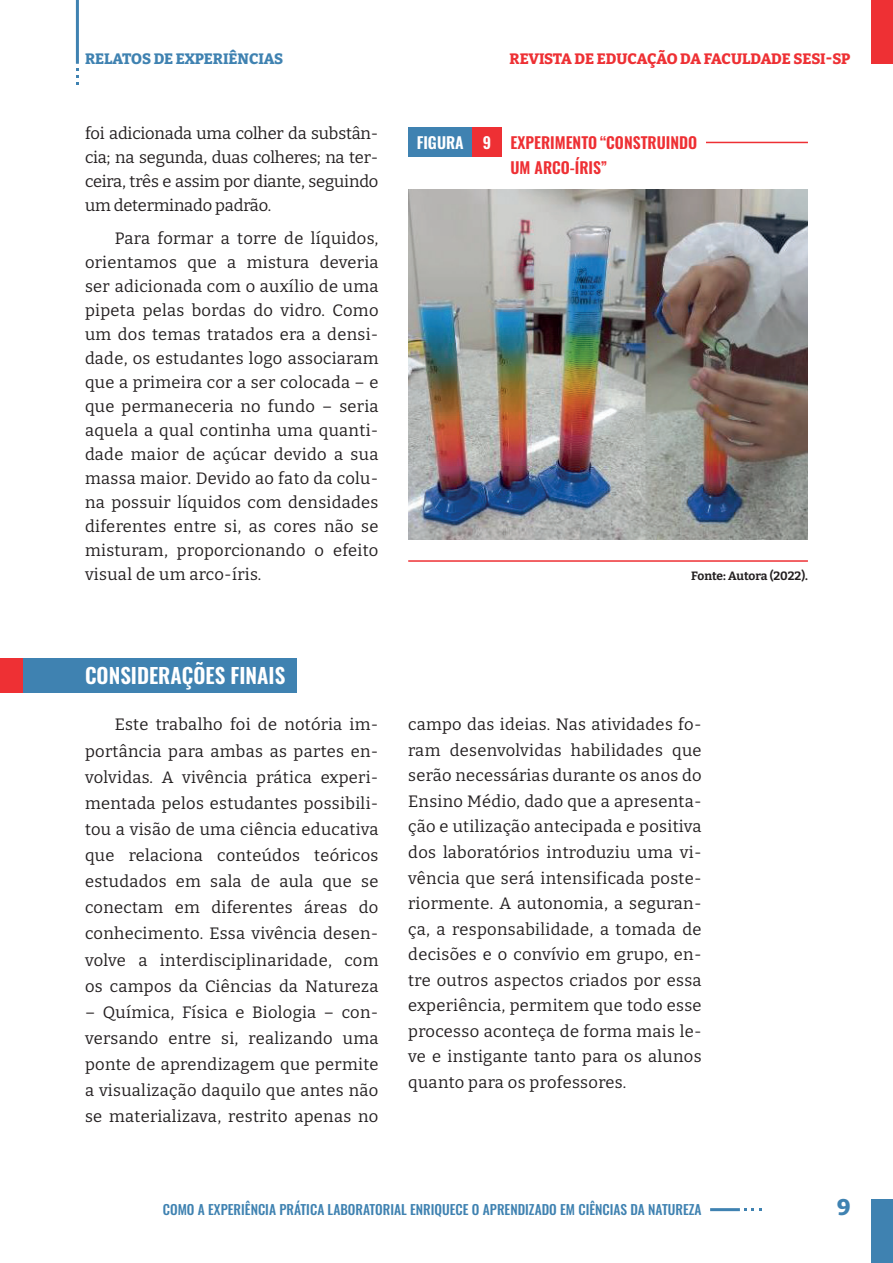
<style>
.page{position:relative;width:893px;height:1263px;background:#fff}
.page>*{position:absolute;margin:0;border:0;box-sizing:border-box;transform-origin:0 0}
.t1{font:800 22.5px "Bitter";color:#3f82b1}
.t2{font:600 21px "Oswald";color:#fff}
.t3{font:16.5px/24px "Bitter";letter-spacing:.02em;color:#231f20;text-align:justify}
.t4{font:600 15.75px/25.5px "Oswald";color:#ee3034;text-align:center}
.t5{font:800 15px "Bitter";letter-spacing:-.01em;color:#ee3034}
.t6{font:800 15px "Bitter";color:#3f82b1}
.t7{font:500 13.5px "Oswald";color:#3f82b1}
.t8{font:700 12px "Bitter";color:#231f20}
.s1{color:#fff}
</style>
<div class="page">
<div style="left:872px;top:1199px;width:21px;height:64px;background:#3f82b1"></div>
<div style="left:872px;top:0;width:21px;height:64px;background:#ee3034"></div>
<hr style="left:76px;top:0;width:3px;height:64px;background:#3f82b1">
<svg style="left:76px;top:68px;width:3px;height:17px"></svg>
<hr style="left:710px;top:1208px;width:30px;height:3px;background:#3f82b1">
<svg style="left:744px;top:1208px;width:18px;height:3px"></svg>
<div style="left:0;top:658px;width:297px;height:34px;background:#3f82b1"></div>
<div style="left:0;top:658px;width:23px;height:34px;background:#ee3034"></div>
<hr style="left:457px;top:142px;width:351px;height:1px;background:#ee3034">
<hr style="left:408px;top:560px;width:400px;height:2px;background:#ee3034">
<div style="left:408px;top:128px;width:64px;height:29px;background:#3f82b1"></div>
<div style="left:472px;top:128px;width:30px;height:29px;background:#ee3034"></div>
<div style="left:502px;top:128px;width:204px;height:55px;background:#fff"></div>
<img style="left:408px;top:189px;width:400px;height:350px">
<p class="t6" style="left:85px;top:46px;width:200px">RELATOS DE EXPERIÊNCIAS</p>
<p class="t5" style="left:510px;top:46px;width:342px">REVISTA DE EDUCAÇÃO DA FACULDADE SESI-SP</p>
<p class="t3" style="left:85px;top:120px;width:295px">foi adicionada uma colher da substân&shy;cia; na segunda, duas colheres; na ter&shy;ceira, três e assim por diante, seguindo um determinado padrão.</p>
<p class="t3" style="left:85px;top:225px;width:295px;text-indent:30px">Para formar a torre de líquidos, orientamos que a mistura deveria ser adicionada com o auxílio de uma pipeta pelas bordas do vidro. Como um dos temas tratados era a densi&shy;dade, os estudantes logo associaram que a primeira cor a ser colocada – e que permaneceria no fundo – seria aquela a qual continha uma quanti&shy;dade maior de açúcar devido a sua massa maior. Devido ao fato da colu&shy;na possuir líquidos com densidades diferentes entre si, as cores não se misturam, proporcionando o efeito visual de um arco-íris.</p>
<p class="t4" style="left:417px;top:131px;width:282px"><span class="s1">FIGURA 9</span> EXPERIMENTO “CONSTRUINDO<br>UM ARCO-ÍRIS”</p>
<p class="t8" style="left:691px;top:566px;width:118px">Fonte: Autora (2022).</p>
<p class="t2" style="left:85px;top:664px;width:202px">CONSIDERAÇÕES FINAIS</p>
<p class="t3" style="left:85px;top:711px;width:295px;line-height:26.1px;text-indent:30px">Este trabalho foi de notória im&shy;portância para ambas as partes en&shy;volvidas. A vivência prática experi&shy;mentada pelos estudantes possibili&shy;tou a visão de uma ciência educativa que relaciona conteúdos teóricos estudados em sala de aula que se conectam em diferentes áreas do conhecimento. Essa vivência desen&shy;volve a interdisciplinaridade, com os campos da Ciências da Natureza</p>
<p class="t3" style="left:85px;top:998px;width:295px;line-height:26.1px">– Química, Física e Biologia – con&shy;versando entre si, realizando uma ponte de aprendizagem que permite a visualização daquilo que antes não se materializava, restrito apenas no</p>
<p class="t3" style="left:408px;top:711px;width:295px;line-height:25.5px">campo das ideias. Nas atividades fo&shy;ram desenvolvidas habilidades que serão necessárias durante os anos do Ensino Médio, dado que a apresenta&shy;ção e utilização antecipada e positiva dos laboratórios introduziu uma vi&shy;vência que será intensificada poste&shy;riormente. A autonomia, a seguran&shy;ça, a responsabilidade, a tomada de decisões e o convívio em grupo, en&shy;tre outros aspectos criados por essa experiência, permitem que todo esse processo aconteça de forma mais le&shy;ve e instigante tanto para os alunos quanto para os professores.</p>
<p class="t7" style="left:163px;top:1202px;width:540px">COMO A EXPERIÊNCIA PRÁTICA LABORATORIAL ENRIQUECE O APRENDIZADO EM CIÊNCIAS DA NATUREZA</p>
<h1 class="t1" style="left:837px;top:1188px;width:15px">9</h1>
</div>
